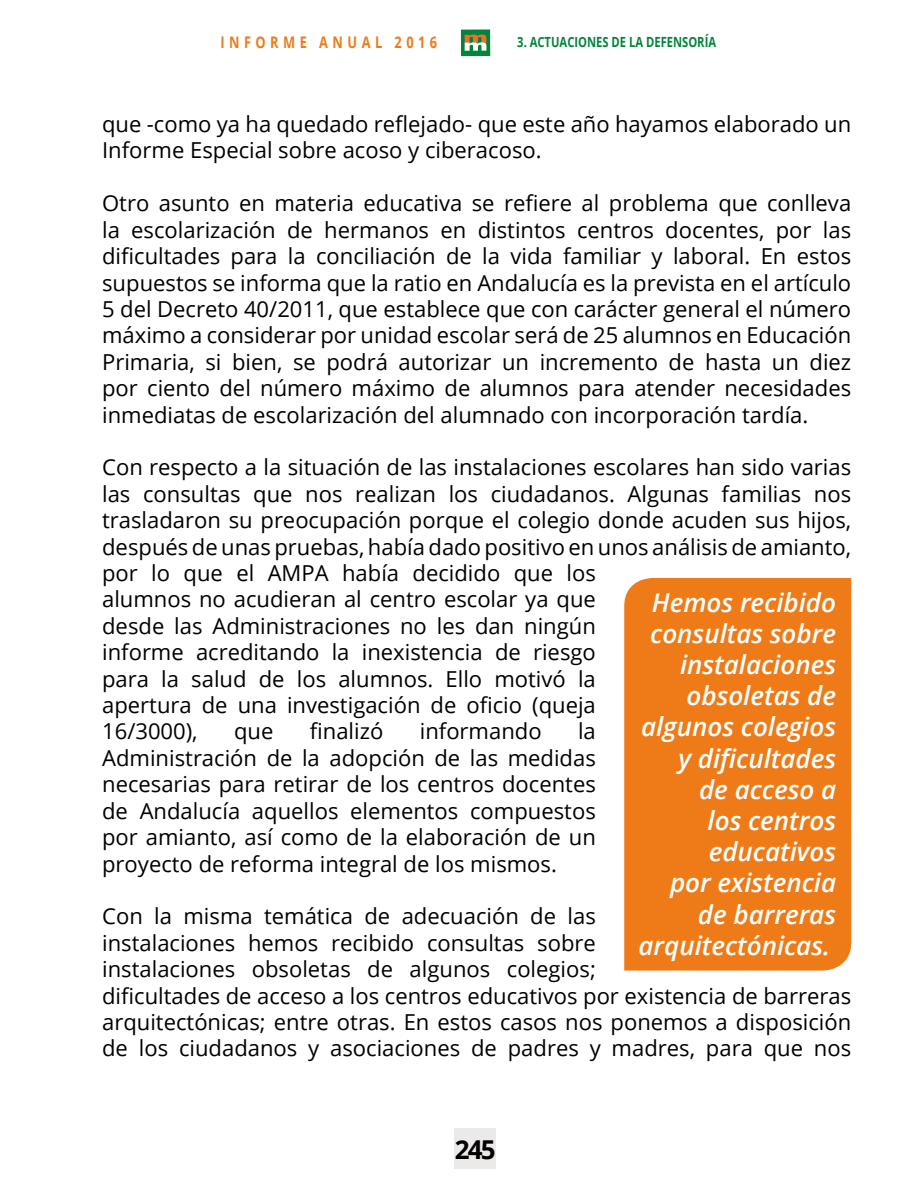
<style>
.page{position:relative;width:908px;height:1191px;background:#fff}
.page>*{position:absolute;margin:0;border:0;box-sizing:border-box;transform-origin:0 0}
.t1{font:italic 600 26px/31.2px "Open Sans";color:#fff;text-align:right}
.t2{font:700 26px "Open Sans";color:#000}
.t3{font:22px/26.4px "Open Sans";color:#000}
.t4{font:700 16px "Open Sans";letter-spacing:.35em;color:#ee7b18;scale:.8 1}
.t5{font:700 14px "Open Sans";color:#02843d;scale:.8 1}
</style>
<div class="page">
<div style="left:460px;top:29px;width:30px;height:27px;background:#02843d"></div>
<svg style="left:464px;top:35px;width:22px;height:16px"></svg>
<div style="left:454px;top:1128px;width:41px;height:41px;background:#ece9e9"></div>
<div style="left:624px;top:578px;width:228px;height:393px;background:#ee7b18"></div>
<p class="t4" style="left:220px;top:31px;width:272px">INFORME ANUAL 2016</p>
<p class="t5" style="left:517px;top:32px;width:250px">3. ACTUACIONES DE LA DEFENSORÍA</p>
<p class="t3" style="left:102px;top:110px;width:750px">que -como ya ha quedado reflejado- que este año hayamos elaborado un<br>Informe Especial sobre acoso y ciberacoso.</p>
<p class="t3" style="left:102px;top:189px;width:750px;text-align:justify">Otro asunto en materia educativa se refiere al problema que conlleva la escolarización de hermanos en distintos centros docentes, por las dificultades para la conciliación de la vida familiar y laboral. En estos supuestos se informa que la ratio en Andalucía es la prevista en el artículo 5 del Decreto 40/2011, que establece que con carácter general el número máximo a considerar por unidad escolar será de 25 alumnos en Educación Primaria, si bien, se podrá autorizar un incremento de hasta un diez por ciento del número máximo de alumnos para atender necesidades inmediatas de escolarización del alumnado con incorporación tardía.</p>
<p class="t3" style="left:102px;top:453px;width:750px">Con respecto a la situación de las instalaciones escolares han sido varias las consultas que nos realizan los ciudadanos. Algunas familias nos trasladaron su preocupación porque el colegio donde acuden sus hijos, después de unas pruebas, había dado positivo en unos análisis de amianto, por lo que el AMPA había decidido que los<br>alumnos no acudieran al centro escolar ya que<br>desde las Administraciones no les dan ningún<br>informe acreditando la inexistencia de riesgo<br>para la salud de los alumnos. Ello motivó la<br>apertura de una investigación de oficio (queja<br>16/3000),</p>
<p class="t1" style="left:638px;top:586px;width:199px">Hemos recibido consultas sobre instalaciones obsoletas de algunos colegios y dificultades<br>de acceso a<br>los centros educativos<br>por existencia de barreras arquitectónicas.</p>
<p class="t3" style="left:234px;top:717px;width:41px">que</p>
<p class="t3" style="left:310px;top:717px;width:75px">finalizó</p>
<p class="t3" style="left:419px;top:717px;width:123px">informando</p>
<p class="t3" style="left:102px;top:717px;width:495px;text-align:justify;text-indent:475px">la Administración de la adopción de las medidas necesarias para retirar de los centros docentes de Andalucía aquellos elementos compuestos por amianto, así como de la elaboración de un proyecto de reforma integral de los mismos.</p>
<p class="t3" style="left:102px;top:902px;width:750px">Con la misma temática de adecuación de las<br>instalaciones hemos recibido consultas sobre<br>instalaciones obsoletas de algunos colegios;<br>dificultades de acceso a los centros educativos por existencia de barreras arquitectónicas; entre otras. En estos casos nos ponemos a disposición de los ciudadanos y asociaciones de padres y madres, para que nos</p>
<p class="t2" style="left:454px;top:1131px;width:43px">245</p>
</div>
